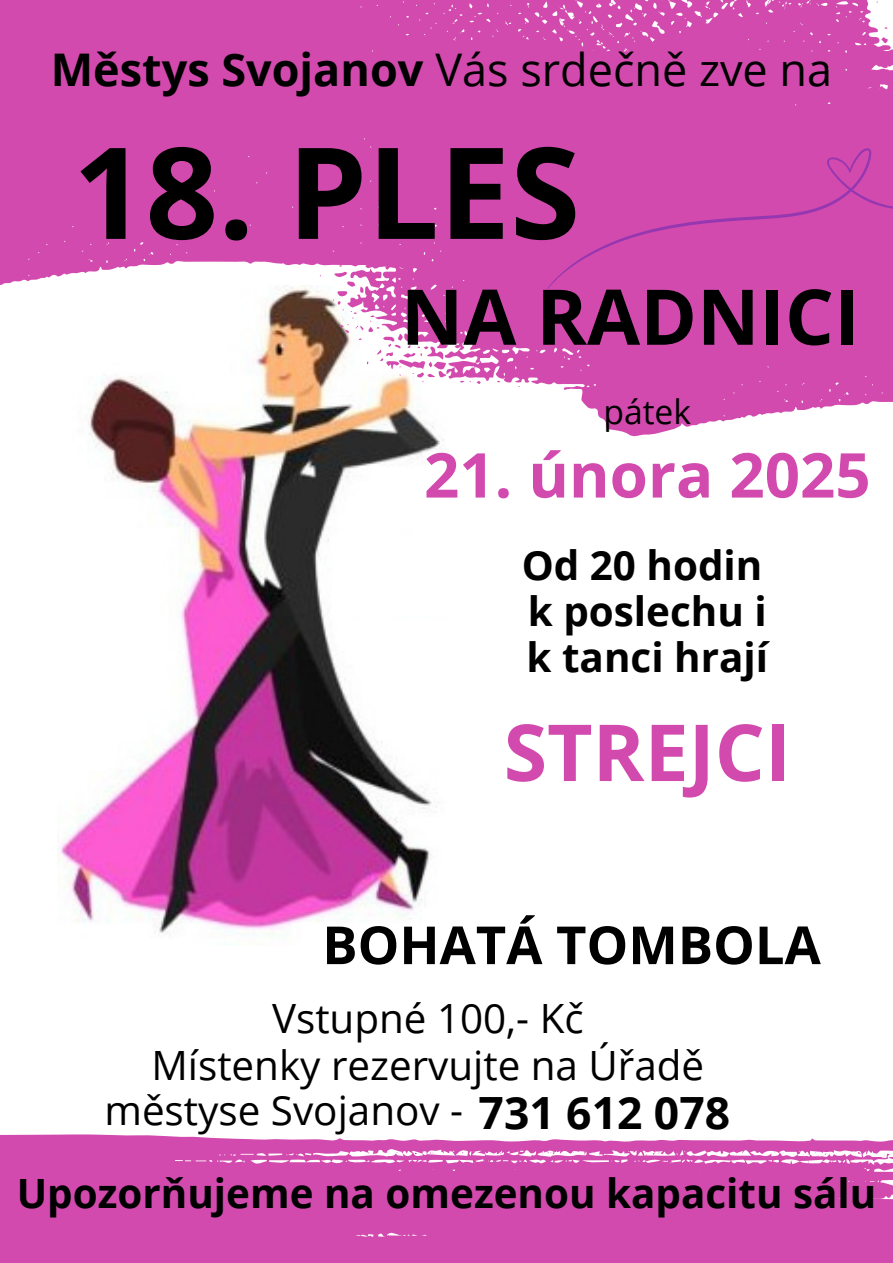
<style>
.page{position:relative;width:893px;height:1263px;background:#fff}
.page>*{position:absolute;margin:0;border:0;box-sizing:border-box;transform-origin:0 0}
.t1{font:700 127.12px "Open Sans";color:#000}
.t2{font:700 78.68px "Open Sans";color:#d34aae}
.t3{font:700 76.88px "Open Sans";color:#000}
.t4{font:700 61.8px "Open Sans";color:#d34aae}
.t5{font:700 52.5px "Open Sans";color:#000}
.t6{font:45px "Open Sans";color:#000}
.t7{font:700 44.47px "Open Sans";color:#000}
.t8{font:700 40.35px "Open Sans";color:#000}
.t9{font:40.35px "Open Sans";color:#000}
.t10{font:33.67px "Open Sans";color:#000}
.s1{font-weight:700}
</style>
<div class="page">
<img style="left:58px;top:296px;width:385px;height:640px">
<div style="left:332px;top:535px;width:158px;height:80px;background:#fff"></div>
<svg style="left:0;top:0;width:878px;height:296px;background:#d65ab5"></svg>
<svg style="left:320px;top:23px;width:573px;height:413px;background:#d765b7"></svg>
<svg style="left:0;top:1134px;width:893px;height:129px;background:#d556b3"></svg>
<div style="left:533px;top:144px;width:360px;height:156px;background:#d34aae"></div>
<p class="t6" style="left:51px;top:38px;width:782px"><span class="s1">Městys Svojanov</span> Vás srdečně zve na</p>
<h6 class="t1" style="left:73px;top:103px;width:509px">18. PLES</h6>
<h1 class="t3" style="left:401px;top:263px;width:460px">NA RADNICI</h1>
<p class="t10" style="left:603px;top:388px;width:89px">pátek</p>
<p class="t4" style="left:424px;top:431px;width:448px">21. února 2025</p>
<h2 class="t8" style="left:522px;top:537px;width:242px">Od 20 hodin</h2>
<p class="t8" style="left:528px;top:583px;width:240px">k poslechu i</p>
<p class="t8" style="left:526px;top:629px;width:243px">k tanci hrají</p>
<h3 class="t2" style="left:504px;top:697px;width:289px">STREJCI</h3>
<p class="t5" style="left:322px;top:908px;width:500px">BOHATÁ TOMBOLA</p>
<p class="t9" style="left:272px;top:990px;width:313px">Vstupné 100,- Kč</p>
<p class="t9" style="left:151px;top:1037px;width:554px">Místenky rezervujte na Úřadě</p>
<h4 class="t9" style="left:104px;top:1082px;width:360px">městyse Svojanov -</h4>
<h2 class="t7" style="left:478px;top:1082px;width:253px">731 612 078</h2>
<p class="t8" style="left:17px;top:1165px;width:861px">Upozorňujeme na omezenou kapacitu sálu</p>
</div>
